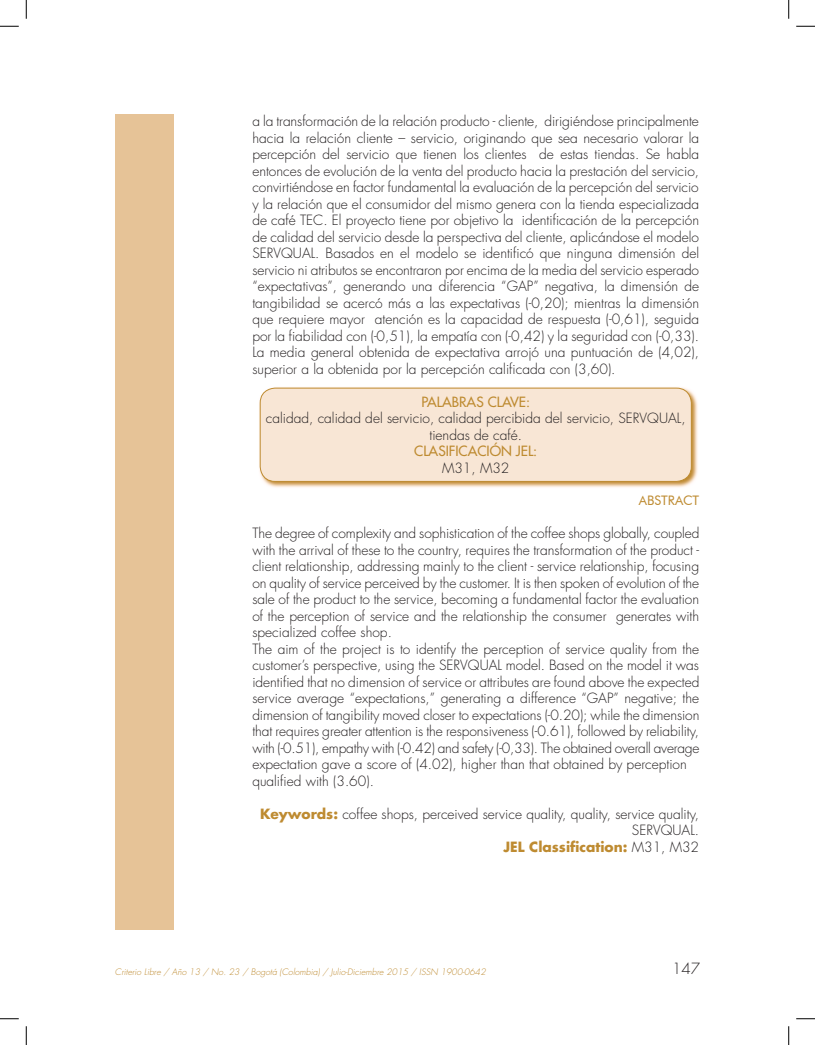
<style>
.page{position:relative;width:815px;height:1045px;background:#fff}
.page>*{position:absolute;margin:0;border:0;box-sizing:border-box;transform-origin:0 0}
.t1{font:300 15px "Futura Std";color:#231f20}
.t2{font:300 13.75px/16.5px "Futura Std";color:#231f20;text-align:justify}
.t3{font:500 13.75px "Futura Std";color:#be8b31}
.t4{font:13.12px "Futura BT";color:#be8b31}
.t5{font:italic 300 8.75px "Futura Std";color:#be8b31}
.s1{font-weight:700;color:#be8b31}
</style>
<div class="page">
<img style="left:259px;top:387px;width:438px;height:101px">
<div style="left:260px;top:388px;width:431px;height:93px;background:#f8e6d5;border-radius:15px"></div>
<div style="left:260px;top:388px;width:431px;height:94px;border:1px solid #be8b31;border-radius:15px"></div>
<div style="left:115px;top:115px;width:58px;height:815px;background:#e6c397"></div>
<svg style="left:0;top:25px;width:19px;height:2px"></svg>
<svg style="left:796px;top:25px;width:18px;height:2px"></svg>
<svg style="left:0;top:1018px;width:19px;height:1px"></svg>
<svg style="left:796px;top:1018px;width:18px;height:1px"></svg>
<svg style="left:25px;top:0;width:2px;height:19px"></svg>
<svg style="left:25px;top:1026px;width:2px;height:19px"></svg>
<svg style="left:788px;top:0;width:1px;height:19px"></svg>
<svg style="left:788px;top:1026px;width:1px;height:19px"></svg>
<p class="t2" style="left:252px;top:113px;width:448px">a la transformación de la relación producto - cliente, dirigiéndose principalmente hacia la relación cliente – servicio, originando que sea necesario valorar la percepción del servicio que tienen los clientes de estas tiendas. Se habla entonces de evolución de la venta del producto hacia la prestación del servicio, convirtiéndose en factor fundamental la evaluación de la percepción del servicio y la relación que el consumidor del mismo genera con la tienda especializada de café TEC. El proyecto tiene por objetivo la identificación de la percepción de calidad del servicio desde la perspectiva del cliente, aplicándose el modelo SERVQUAL. Basados en el modelo se identificó que ninguna dimensión del servicio ni atributos se encontraron por encima de la media del servicio esperado “expectativas”, generando una diferencia “GAP” negativa, la dimensión de tangibilidad se acercó más a las expectativas (-0,20); mientras la dimensión que requiere mayor atención es la capacidad de respuesta (-0,61), seguida por la fiabilidad con (-0,51), la empatía con (-0,42) y la seguridad con (-0,33).<br>La media general obtenida de expectativa arrojó una puntuación de (4,02), superior a la obtenida por la percepción calificada con (3,60).</p>
<p class="t3" style="left:421px;top:393px;width:110px">PALABRAS CLAVE:</p>
<p class="t2" style="left:266px;top:410px;width:421px;text-align:center">calidad, calidad del servicio, calidad percibida del servicio, SERVQUAL, tiendas de café.</p>
<p class="t3" style="left:414px;top:442px;width:124px">CLASIFICACIÓN JEL:</p>
<p class="t2" style="left:442px;top:460px;width:69px">M31, M32</p>
<p class="t4" style="left:638px;top:492px;width:62px">ABSTRACT</p>
<p class="t2" style="left:252px;top:525px;width:448px;text-align:left">The degree of complexity and sophistication of the coffee shops globally, coupled with the arrival of these to the country, requires the transformation of the product - client relationship, addressing mainly to the client - service relationship, focusing on quality of service perceived by the customer. It is then spoken of evolution of the sale of the product to the service, becoming a fundamental factor the evaluation of the perception of service and the relationship the consumer generates with specialized coffee shop.<br>The aim of the project is to identify the perception of service quality from the customer’s perspective, using the SERVQUAL model. Based on the model it was identified that no dimension of service or attributes are found above the expected service average “expectations,” generating a difference “GAP” negative; the dimension of tangibility moved closer to expectations (-0.20); while the dimension that requires greater attention is the responsiveness (-0.61), followed by reliability, with (-0.51), empathy with (-0.42) and safety (-0,33). The obtained overall average expectation gave a score of (4.02), higher than that obtained by perception qualified with (3.60).</p>
<p class="t2" style="left:260px;top:806px;width:440px;text-align:right"><span class="s1">Keywords:</span> coffee shops, perceived service quality, quality, service quality,<br>SERVQUAL.<br><span class="s1">JEL Classification:</span> M31, M32</p>
<p class="t5" style="left:115px;top:966px;width:372px">Criterio Libre / Año 13 / No. 23 / Bogotá (Colombia) / Julio-Diciembre 2015 / ISSN 1900-0642</p>
<p class="t1" style="left:672px;top:959px;width:29px">147</p>
</div>
